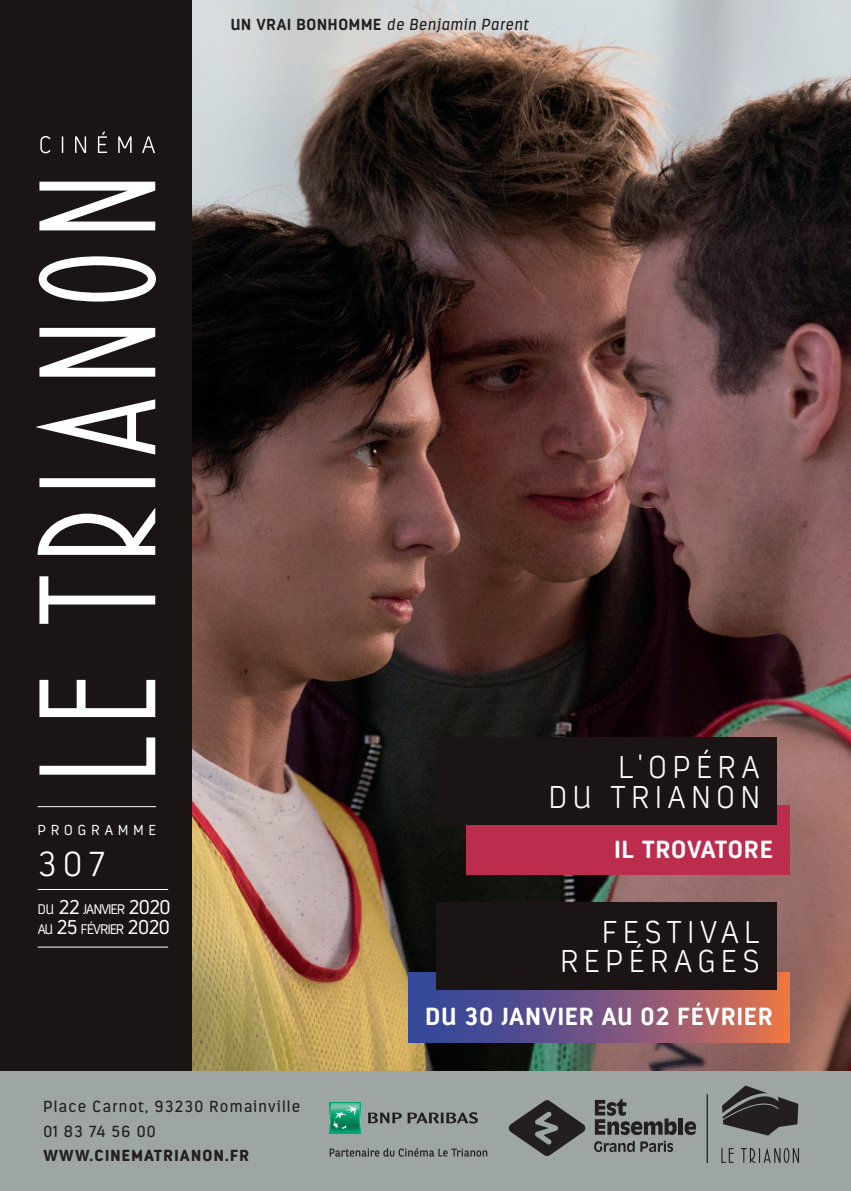
<style>
.page{position:relative;width:851px;height:1191px;background:#fff}
.page>*{position:absolute;margin:0;border:0;box-sizing:border-box;transform-origin:0 0}
.t1{font:200 34.6px "Estandar Rounded";color:#fff}
.t2{font:200 31.4px/29.8px "Estandar Rounded";letter-spacing:.2em;color:#fff;text-align:right}
.t3{font:700 24.8px "Estandar Rounded";letter-spacing:.05em;color:#fff}
.t4{font:16px/24.8px "Estandar Rounded";letter-spacing:.08em;color:#231f20}
.t5{font:italic 16px "Estandar Rounded";letter-spacing:.05em;color:#231f20}
.t6{font:900 16px "Estandar Rounded";letter-spacing:.08em;color:#231f20}
.t7{font:300 14.4px "Estandar Rounded";letter-spacing:.355em;color:#fff}
.t8{font:300 13.8px/20px "Estandar Rounded";letter-spacing:-.045em;color:#fff}
.s1{font-weight:700;font-style:normal}
.s2{font-size:19.8px}
</style>
<div class="page">
<img style="left:191px;top:0;width:659px;height:1071px">
<div style="left:0;top:0;width:191px;height:1071px;background:#1a1415"></div>
<div style="left:0;top:1071px;width:850px;height:120px;background:#9da6a4"></div>
<svg style="left:721px;top:1147px;width:77px;height:16px"></svg>
<svg style="left:722px;top:1085px;width:76px;height:50px"></svg>
<hr style="left:706px;top:1094px;width:1px;height:69px;background:#231f20">
<svg style="left:508px;top:1100px;width:77px;height:56px"></svg>
<hr style="left:678px;top:1118px;width:4px;height:16px;background:#231f20">
<svg style="left:684px;top:1121px;width:12px;height:14px"></svg>
<svg style="left:594px;top:1099px;width:82px;height:53px"></svg>
<div style="left:466px;top:805px;width:323px;height:69px;background:#bb2c4d"></div>
<svg style="left:408px;top:972px;width:381px;height:70px;background:#7b567a"></svg>
<div style="left:436px;top:737px;width:340px;height:87px;background:#1a1415"></div>
<div style="left:436px;top:902px;width:340px;height:87px;background:#1a1415"></div>
<svg style="left:40px;top:131px;width:115px;height:22px"></svg>
<hr style="left:38px;top:889px;width:130px;height:1px;background:#fff">
<hr style="left:38px;top:806px;width:118px;height:1px;background:#fff">
<hr style="left:38px;top:946px;width:130px;height:1px;background:#fff">
<svg style="left:35px;top:182px;width:120px;height:592px"></svg>
<svg style="left:329px;top:1148px;width:158px;height:8px"></svg>
<svg style="left:368px;top:1112px;width:110px;height:11px"></svg>
<svg style="left:329px;top:1102px;width:31px;height:31px"></svg>
<svg style="left:330px;top:1103px;width:29px;height:29px"></svg>
<p class="t5" style="left:231px;top:15px;width:299px"><span class="s1">UN VRAI BONHOMME</span> de Benjamin Parent</p>
<p class="t7" style="left:38px;top:821px;width:120px">PROGRAMME</p>
<h1 class="t1" style="left:38px;top:844px;width:68px">307</h1>
<p class="t8" style="left:38px;top:899px;width:134px">DU <span class="s2">22</span> JANVIER <span class="s2">2020<br></span>AU <span class="s2">25</span> FÉVRIER <span class="s2">2020</span></p>
<h2 class="t2" style="left:549px;top:752px;width:212px">L'OPÉRA<br>DU TRIANON</h2>
<h3 class="t3" style="left:614px;top:834px;width:160px">IL TROVATORE</h3>
<h2 class="t2" style="left:560px;top:916px;width:200px">FESTIVAL<br>REPÉRAGES</h2>
<h3 class="t3" style="left:425px;top:1001px;width:348px">DU 30 JANVIER AU 02 FÉVRIER</h3>
<p class="t4" style="left:43px;top:1093px;width:258px">Place Carnot, 93230 Romainville<br>01 83 74 56 00</p>
<p class="t6" style="left:43px;top:1146px;width:207px">WWW.CINEMATRIANON.FR</p>
</div>
